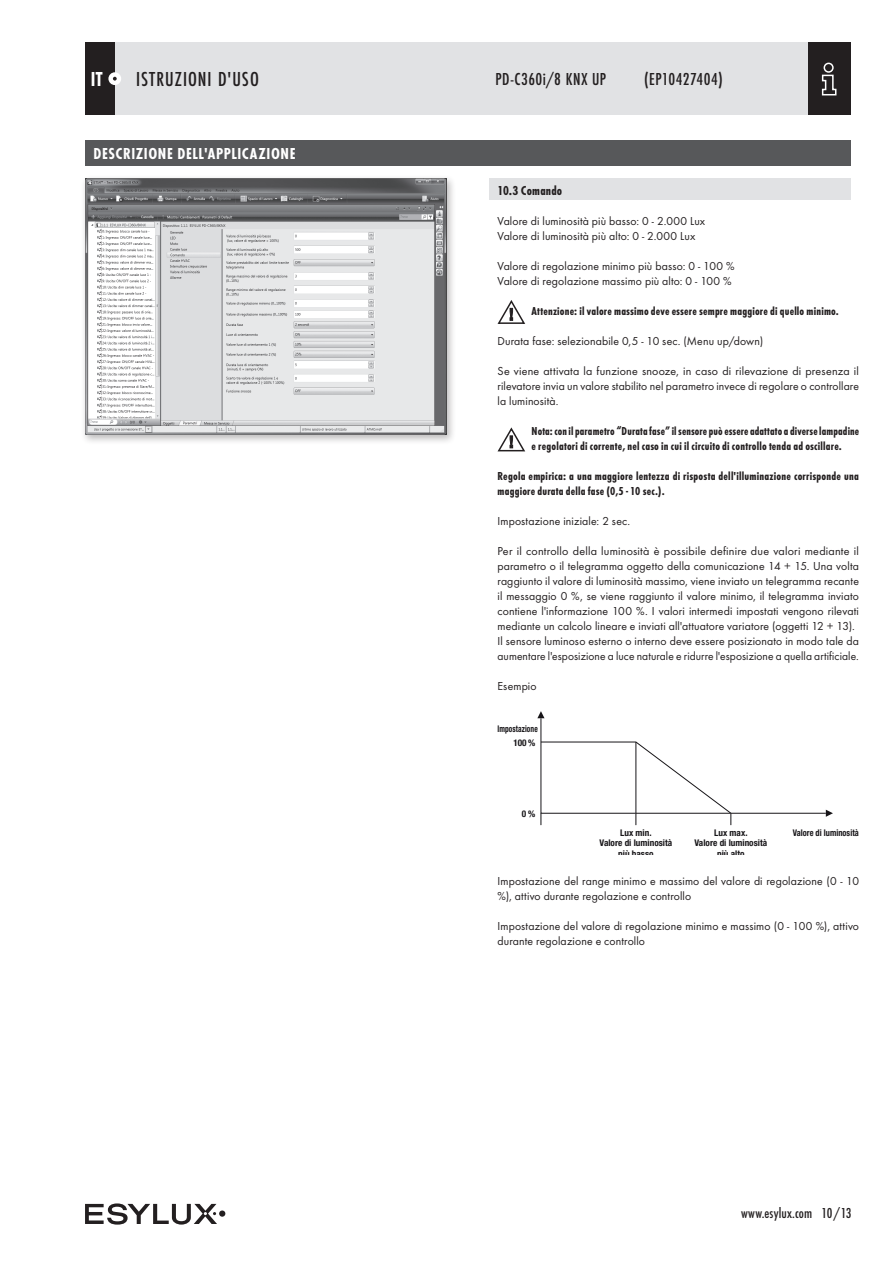
<style>
.page{position:relative;width:893px;height:1263px;background:#fff}
.page>*{position:absolute;margin:0;border:0;box-sizing:border-box;transform-origin:0 0}
.t1{font:500 21px "Futura Con";letter-spacing:.05em;color:#231f20}
.t2{font:700 21px "Futura Con";color:#fff;scale:.95 1}
.t3{font:500 18px "Futura Con";letter-spacing:.025em;color:#231f20}
.t4{font:700 16.5px "Futura Con";letter-spacing:.035em;color:#fff}
.t5{font:500 15px "Futura Con";letter-spacing:.01em;color:#231f20}
.t6{font:700 13.5px "Futura Con";letter-spacing:.015em;color:#231f20}
.t7{font:12px/15px "Futura Boo";letter-spacing:.01em;color:#231f20}
.t8{font:700 12px/15px "Futura Con";letter-spacing:.015em;color:#231f20}
.t9{font:700 condensed 9.15px/10.9px "Helvetica Neue LTW1 G";color:#171518;text-align:center}
.t10{font:700 condensed 9.15px "Helvetica Neue LTW1 G";color:#171518;scale:.9 1}
.t11{font:700 condensed 9.15px "Helvetica Neue LTW1 G";color:#171518;scale:.8 1}
</style>
<div class="page">
<div style="left:85px;top:43px;width:765px;height:72px;background:#e1e2e4"></div>
<div style="left:808px;top:43px;width:42px;height:72px;background:#231f20"></div>
<svg style="left:821px;top:62px;width:16px;height:34px"></svg>
<div style="left:85px;top:43px;width:30px;height:72px;background:#231f20"></div>
<div style="left:108px;top:72px;width:13px;height:13px;background:#fff;border-radius:50%"></div>
<svg style="left:113px;top:77px;width:4px;height:4px"></svg>
<div style="left:219px;top:1210px;width:6px;height:7px;background:#231f20;border-radius:50%"></div>
<svg style="left:85px;top:1203px;width:132px;height:21px"></svg>
<div style="left:489px;top:179px;width:361px;height:21px;background:#e1e2e4"></div>
<div style="left:81px;top:175px;width:376px;height:270px;background:#231f20;opacity:.3"></div>
<img style="left:85px;top:179px;width:361px;height:256px">
<div style="left:85px;top:140px;width:765px;height:26px;background:#57585a"></div>
<svg style="left:497px;top:300px;width:29px;height:24px"></svg>
<svg style="left:497px;top:427px;width:29px;height:25px"></svg>
<svg style="left:537px;top:711px;width:296px;height:114px"></svg>
<hr style="left:635px;top:742px;width:1px;height:71px;background:#171518">
<h1 class="t2" style="left:91px;top:67px;width:14px">IT</h1>
<h1 class="t1" style="left:136px;top:67px;width:124px">ISTRUZIONI D'USO</h1>
<h2 class="t3" style="left:495px;top:69px;width:112px">PD-C360i/8 KNX UP</h2>
<h2 class="t3" style="left:644px;top:69px;width:80px">(EP10427404)</h2>
<h3 class="t4" style="left:94px;top:144px;width:204px">DESCRIZIONE DELL'APPLICAZIONE</h3>
<p class="t6" style="left:497px;top:183px;width:66px">10.3 Comando</p>
<p class="t7" style="left:497px;top:213px;width:209px">Valore di luminosità più basso: 0 - 2.000 Lux<br>Valore di luminosità più alto: 0 - 2.000 Lux</p>
<p class="t7" style="left:497px;top:258px;width:239px">Valore di regolazione minimo più basso: 0 - 100 %<br>Valore di regolazione massimo più alto: 0 - 100 %</p>
<p class="t8" style="left:531px;top:303px;width:309px">Attenzione: il valore massimo deve essere sempre maggiore di quello minimo.</p>
<p class="t7" style="left:497px;top:333px;width:267px">Durata fase: selezionabile 0,5 - 10 sec. (Menu up/down)</p>
<p class="t7" style="left:497px;top:363px;width:363px;text-align:justify">Se viene attivata la funzione snooze, in caso di rilevazione di presenza il rilevatore invia un valore stabilito nel parametro invece di regolare o controllare la luminosità.</p>
<p class="t8" style="left:531px;top:423px;width:329px">Nota: con il parametro “Durata fase” il sensore può essere adattato a diverse lampadine e regolatori di corrente, nel caso in cui il circuito di controllo tenda ad oscillare.</p>
<p class="t8" style="left:497px;top:468px;width:363px">Regola empirica: a una maggiore lentezza di risposta dell'illuminazione corrisponde una maggiore durata della fase (0,5 - 10 sec.).</p>
<p class="t7" style="left:497px;top:513px;width:134px">Impostazione iniziale: 2 sec.</p>
<p class="t7" style="left:497px;top:543px;width:363px">Per il controllo della luminosità è possibile definire due valori mediante il parametro o il telegramma oggetto della comunicazione 14 + 15. Una volta raggiunto il valore di luminosità massimo, viene inviato un telegramma recante il messaggio 0 %, se viene raggiunto il valore minimo, il telegramma inviato contiene l'informazione 100 %. I valori intermedi impostati vengono rilevati mediante un calcolo lineare e inviati all'attuatore variatore (oggetti 12 + 13).<br>Il sensore luminoso esterno o interno deve essere posizionato in modo tale da aumentare l'esposizione a luce naturale e ridurre l'esposizione a quella artificiale.</p>
<p class="t7" style="left:497px;top:678px;width:41px">Esempio</p>
<p class="t11" style="left:497px;top:723px;width:52px">Impostazione</p>
<p class="t9" style="left:514px;top:737px;width:23px">100 %</p>
<p class="t9" style="left:522px;top:808px;width:15px">0 %</p>
<p class="t9" style="left:599px;top:827px;width:74px">Lux min.<br>Valore di luminosità più basso</p>
<p class="t10" style="left:793px;top:827px;width:75px">Valore di luminosità</p>
<p class="t7" style="left:497px;top:873px;width:363px">Impostazione del range minimo e massimo del valore di regolazione (0 - 10 %), attivo durante regolazione e controllo</p>
<p class="t7" style="left:497px;top:918px;width:363px">Impostazione del valore di regolazione minimo e massimo (0 - 100 %), attivo durante regolazione e controllo</p>
<p class="t9" style="left:694px;top:827px;width:74px">Lux max.<br>Valore di luminosità più alto</p>
<p class="t5" style="left:741px;top:1204px;width:112px">www.esylux.com 10/13</p>
</div>
